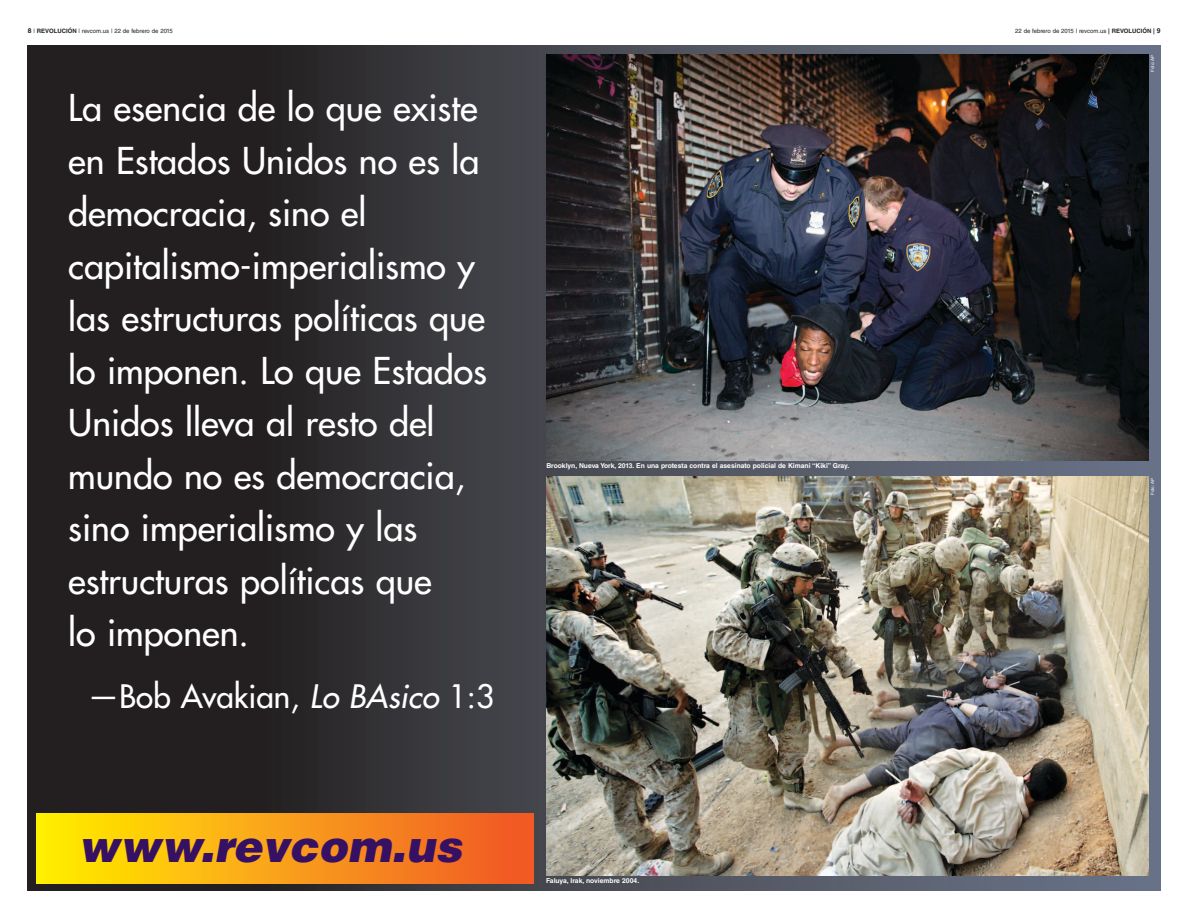
<style>
.page{position:relative;width:1188px;height:918px;background:#fff}
.page>*{position:absolute;margin:0;border:0;box-sizing:border-box;transform-origin:0 0}
.t1{font:italic 900 43.8px "Helvetica LT Std";color:#361163}
.t2{font:36px/52.5px "Futura";color:#fff}
.t3{font:31.5px "Futura";color:#fff}
.t4{font:700 6.75px "Helvetica LT Std";color:#fff}
.t5{font:6px "Helvetica LT Std";color:#231f20}
.t6{font:700 6px "Helvetica LT Std";color:#231f20}
.t7{font:4.5px "Helvetica LT Std";letter-spacing:-.01em;color:#fff}
.s1{font-weight:700;font-size:6.75px}
.s2{font-weight:700}
.s3{font-size:6.75px}
.s4{font-style:italic}
</style>
<div class="page">
<div style="left:27px;top:45px;width:1134px;height:846px;background:linear-gradient(to right,#1b1513,#6f798d)"></div>
<img style="left:546px;top:477px;width:603px;height:399px">
<img style="left:546px;top:54px;width:603px;height:406px">
<div style="left:36px;top:813px;width:498px;height:71px;background:linear-gradient(to right,#ffef01,#f0542a)"></div>
<p class="t5" style="left:28px;top:27px;width:146px"><span class="s1">8</span> | <span class="s2">RevoluCión</span> | revcom.us | 22 de febrero de 2015</p>
<p class="t5" style="left:1015px;top:28px;width:106px">22 de febrero de 2015 | revcom.us <span class="s2">| REVOLU</span></p>
<p class="t6" style="left:1136px;top:27px;width:26px">CIóN | <span class="s3">9</span></p>
<p class="t2" style="left:68px;top:82px;width:420px">La esencia de lo que existe en Estados Unidos no es la democracia, sino el capitalismo-imperialismo y las estructuras políticas que lo imponen. Lo que Estados<br>Unidos lleva al resto del mundo no es democracia, sino imperialismo y las estructuras políticas que<br>lo imponen.</p>
<p class="t3" style="left:88px;top:677px;width:408px">—Bob Avakian, <span class="s4">Lo BAsico</span> 1:3</p>
<p class="t1" style="left:78px;top:818px;width:385px">www.revcom.us</p>
<p class="t4" style="left:546px;top:462px;width:304px">Brooklyn, Nueva York, 2013. En una protesta contra el asesinato policial de Kimani “Kiki” Gray.</p>
<p class="t4" style="left:546px;top:877px;width:95px">Faluya, Irak, noviembre 2004.</p>
<p class="t7" style="left:1150px;top:72px;width:18px;rotate:-90deg">Foto: AP</p>
<p class="t7" style="left:1150px;top:495px;width:18px;rotate:-90deg">Foto: AP</p>
</div>
